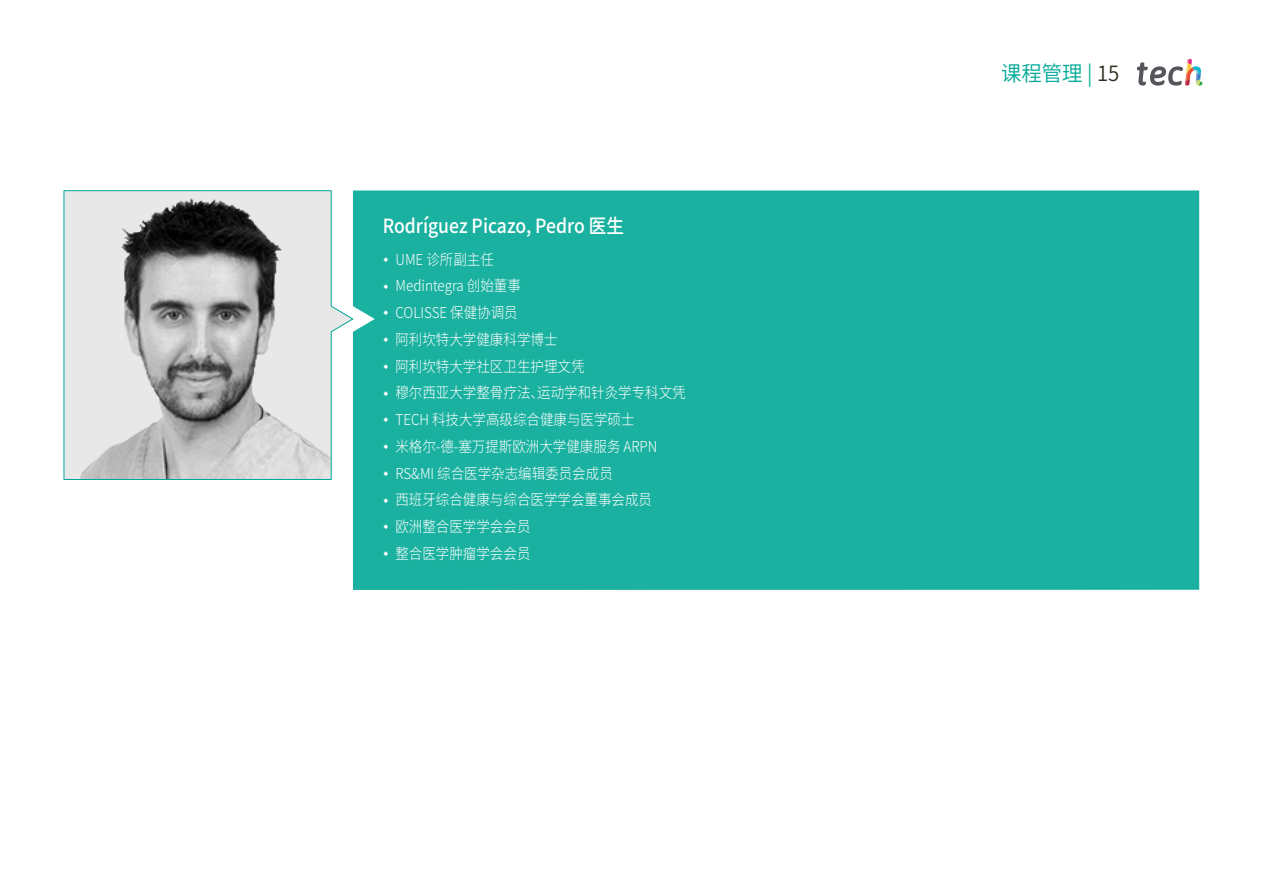
<style>
.page{position:relative;width:1263px;height:893px;background:#fff}
.page>*{position:absolute;margin:0;border:0;box-sizing:border-box;transform-origin:0 0}
.t1{font:21px "Source Han Sans CN";color:#00a996}
.t2{font:500 19.5px "Source Han Sans CN";color:#fff;scale:.9 1}
.t3{font:300 15px/26.7px "Source Han Sans CN";color:#fff;scale:.9 1}
.s1{color:#312e20}
</style>
<div class="page">
<svg style="left:1137px;top:59px;width:65px;height:27px"></svg>
<div style="left:353px;top:190px;width:846px;height:400px;background:#1ab1a0"></div>
<svg style="left:64px;top:190px;width:289px;height:290px"></svg>
<svg style="left:384px;top:257px;width:4px;height:5px"></svg>
<svg style="left:384px;top:284px;width:4px;height:5px"></svg>
<svg style="left:384px;top:310px;width:4px;height:5px"></svg>
<svg style="left:384px;top:337px;width:4px;height:5px"></svg>
<svg style="left:384px;top:364px;width:4px;height:5px"></svg>
<svg style="left:384px;top:391px;width:4px;height:5px"></svg>
<svg style="left:384px;top:417px;width:4px;height:5px"></svg>
<svg style="left:384px;top:444px;width:4px;height:5px"></svg>
<svg style="left:384px;top:471px;width:4px;height:5px"></svg>
<svg style="left:384px;top:498px;width:4px;height:5px"></svg>
<svg style="left:384px;top:524px;width:4px;height:5px"></svg>
<svg style="left:384px;top:551px;width:4px;height:5px"></svg>
<h2 class="t2" style="left:383px;top:215px;width:270px">Rodríguez Picazo, Pedro 医生</h2>
<p class="t3" style="left:395px;top:246px;width:324px">UME 诊所副主任<br>Medintegra 创始董事<br>COLISSE 保健协调员<br>阿利坎特大学健康科学博士<br>阿利坎特大学社区卫生护理文凭<br>穆尔西亚大学整骨疗法、运动学和针灸学专科文凭<br>TECH 科技大学高级综合健康与医学硕士<br>米格尔-德-塞万提斯欧洲大学健康服务 ARPN<br>RS&amp;MI 综合医学杂志编辑委员会成员<br>西班牙综合健康与综合医学学会董事会成员<br>欧洲整合医学学会会员<br>整合医学肿瘤学会会员</p>
<h1 class="t1" style="left:1001px;top:61px;width:120px">课程管理 | <span class="s1">15</span></h1>
</div>
